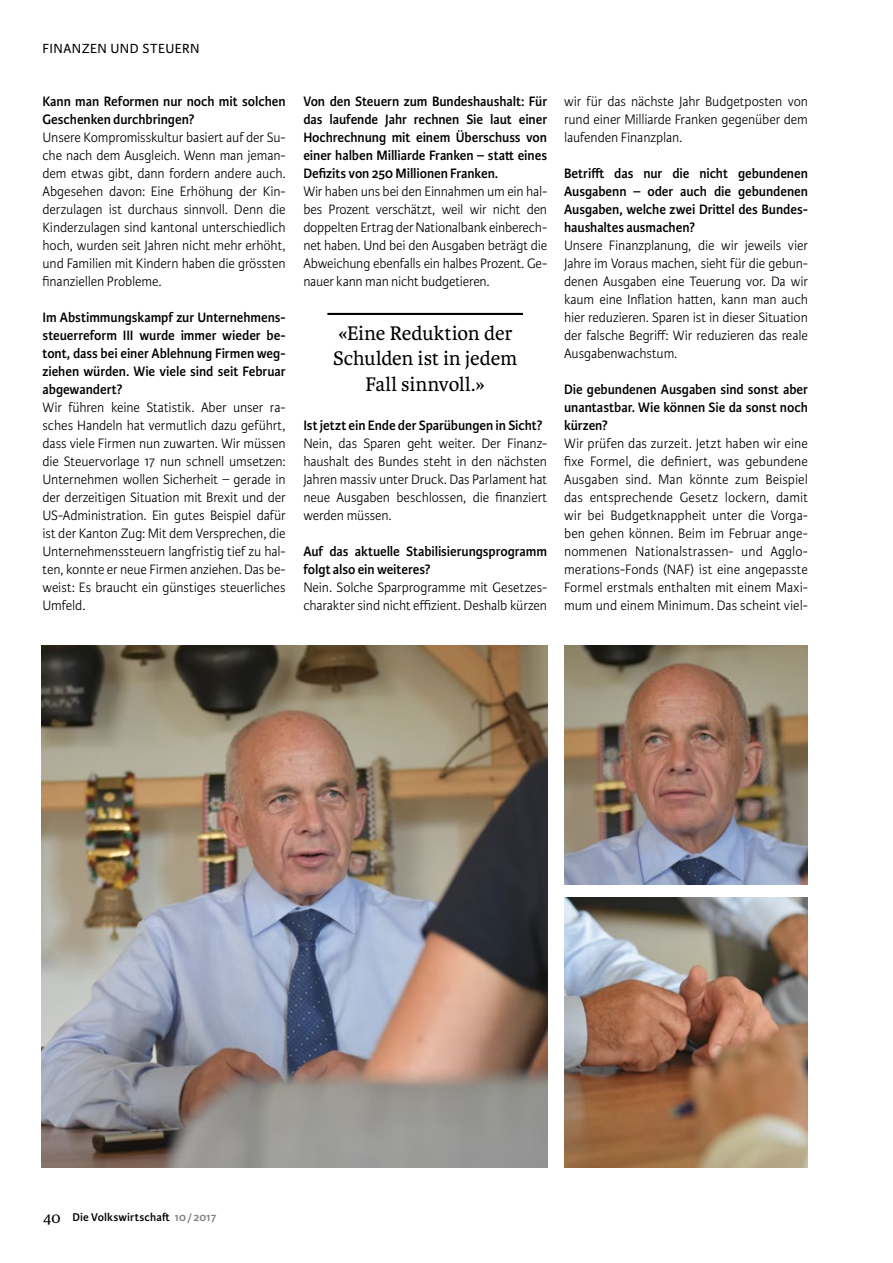
<style>
.page{position:relative;width:893px;height:1263px;background:#fff}
.page>*{position:absolute;margin:0;border:0;box-sizing:border-box;transform-origin:0 0}
.t1{font:21px/25.5px "Karmina";color:#000;text-align:center}
.t2{font:300 14.55px/18px "Karmina Sans";letter-spacing:-.01em;color:#000;text-align:justify;scale:.96 1}
.t3{font:600 14.55px/18px "Karmina Sans";letter-spacing:-.005em;color:#000;text-align:justify;scale:.96 1}
.t4{font:14.1px "Karmina Sans";letter-spacing:.035em;color:#000}
.t5{font:600 12px "Karmina Sans";letter-spacing:.01em;color:#000}
.s1{font-family:"Karmina";font-weight:400;font-size:16.5px}
.s2{color:#817e7b}
</style>
<div class="page">
<img style="left:41px;top:646px;width:506px;height:522px">
<hr style="left:327px;top:313px;width:196px;height:2px;background:#000">
<img style="left:564px;top:898px;width:244px;height:270px">
<img style="left:564px;top:646px;width:244px;height:239px">
<p class="t4" style="left:43px;top:41px;width:159px">FINANZEN UND STEUERN</p>
<p class="t3" style="left:43px;top:92px;width:255px">Kann man Reformen nur noch mit solchen<br>Geschenken durchbringen?</p>
<p class="t2" style="left:43px;top:129px;width:255px">Unsere Kompromisskultur basiert auf der Su&shy;che nach dem Ausgleich. Wenn man jeman&shy;dem etwas gibt, dann fordern andere auch.<br>Abgesehen davon: Eine Erhöhung der Kin&shy;derzulagen ist durchaus sinnvoll. Denn die Kinderzulagen sind kantonal unterschiedlich hoch, wurden seit Jahren nicht mehr erhöht, und Familien mit Kindern haben die grössten finanziellen Probleme.</p>
<p class="t3" style="left:43px;top:308px;width:255px">Im Abstimmungskampf zur Unternehmens&shy;steuerreform III wurde immer wieder be&shy;tont, dass bei einer Ablehnung Firmen weg&shy;ziehen würden. Wie viele sind seit Februar abgewandert?</p>
<p class="t2" style="left:43px;top:399px;width:255px">Wir führen keine Statistik. Aber unser ra&shy;sches Handeln hat vermutlich dazu geführt, dass viele Firmen nun zuwarten. Wir müssen die Steuervorlage 17 nun schnell umsetzen:<br>Unternehmen wollen Sicherheit – gerade in der derzeitigen Situation mit Brexit und der US-Administration. Ein gutes Beispiel dafür ist der Kanton Zug: Mit dem Versprechen, die Unternehmenssteuern langfristig tief zu hal&shy;ten, konnte er neue Firmen anziehen. Das be&shy;weist: Es braucht ein günstiges steuerliches Umfeld.</p>
<p class="t3" style="left:303px;top:92px;width:255px">Von den Steuern zum Bundeshaushalt: Für das laufende Jahr rechnen Sie laut einer Hochrechnung mit einem Überschuss von einer halben Milliarde Franken – statt eines Defizits von 250 Millionen Franken.</p>
<p class="t2" style="left:303px;top:183px;width:255px">Wir haben uns bei den Einnahmen um ein hal&shy;bes Prozent verschätzt, weil wir nicht den doppelten Ertrag der Nationalbank einberech&shy;net haben. Und bei den Ausgaben beträgt die Abweichung ebenfalls ein halbes Prozent. Ge&shy;nauer kann man nicht budgetieren.</p>
<h1 class="t1" style="left:333px;top:320px;width:186px">«Eine Reduktion der<br>Schulden ist in jedem<br>Fall sinnvoll.»</h1>
<p class="t3" style="left:303px;top:416px;width:251px">Ist jetzt ein Ende der Sparübungen in Sicht?</p>
<p class="t2" style="left:303px;top:435px;width:255px">Nein, das Sparen geht weiter. Der Finanz&shy;haushalt des Bundes steht in den nächsten Jahren massiv unter Druck. Das Parlament hat neue Ausgaben beschlossen, die finanziert werden müssen.</p>
<p class="t3" style="left:303px;top:542px;width:255px">Auf das aktuelle Stabilisierungsprogramm folgt also ein weiteres?</p>
<p class="t2" style="left:303px;top:579px;width:255px">Nein. Solche Sparprogramme mit Gesetzes&shy;charakter sind nicht effizient. Deshalb kürzen</p>
<p class="t2" style="left:564px;top:93px;width:255px">wir für das nächste Jahr Budgetposten von rund einer Milliarde Franken gegenüber dem laufenden Finanzplan.</p>
<p class="t3" style="left:564px;top:164px;width:255px">Betrifft das nur die nicht gebundenen Ausgabenn – oder auch die gebundenen Ausgaben, welche zwei Drittel des Bundes&shy;haushaltes ausmachen?</p>
<p class="t2" style="left:564px;top:237px;width:255px">Unsere Finanzplanung, die wir jeweils vier Jahre im Voraus machen, sieht für die gebun&shy;denen Ausgaben eine Teuerung vor. Da wir kaum eine Inflation hatten, kann man auch hier reduzieren. Sparen ist in dieser Situation der falsche Begriff: Wir reduzieren das reale Ausgabenwachstum.</p>
<p class="t3" style="left:564px;top:380px;width:255px">Die gebundenen Ausgaben sind sonst aber unantastbar. Wie können Sie da sonst noch kürzen?</p>
<p class="t2" style="left:564px;top:435px;width:255px">Wir prüfen das zurzeit. Jetzt haben wir eine fixe Formel, die definiert, was gebundene Ausgaben sind. Man könnte zum Beispiel das entsprechende Gesetz lockern, damit wir bei Budgetknappheit unter die Vorga&shy;ben gehen können. Beim im Februar ange&shy;nommenen Nationalstrassen- und Agglo&shy;merations-Fonds (NAF) ist eine angepasste Formel erstmals enthalten mit einem Maxi&shy;mum und einem Minimum. Das scheint viel-</p>
<p class="t5" style="left:43px;top:1210px;width:175px"><span class="s1">40</span> Die Volkswirtschaft <span class="s2">10/2017</span></p>
</div>
